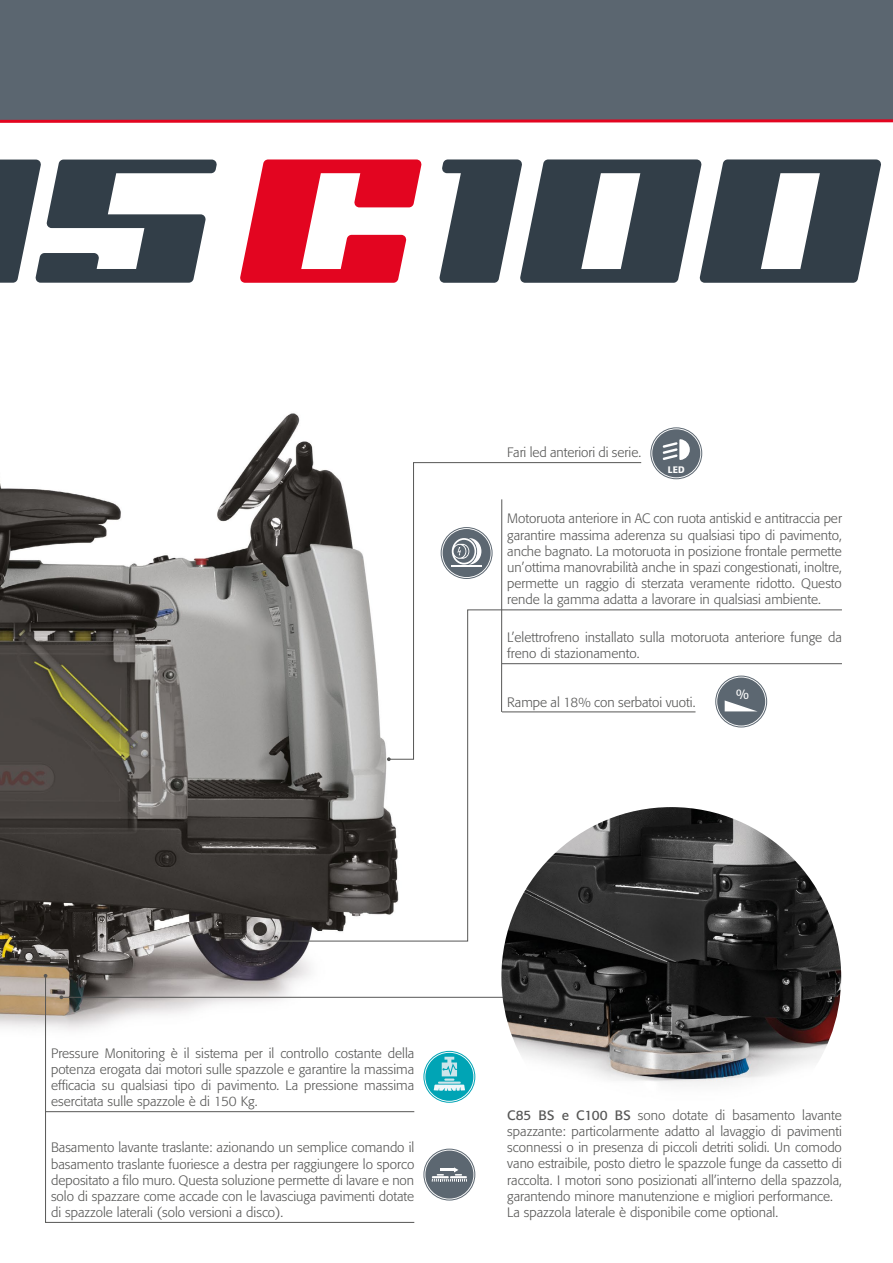
<style>
.page{position:relative;width:893px;height:1263px;background:#fff}
.page>*{position:absolute;margin:0;border:0;box-sizing:border-box;transform-origin:0 0}
.t1{font:13.95px "Formata";color:#fff}
.t2{font:300 13.5px/16.2px "Formata";color:#575756;text-align:justify}
.t3{font:500 9.3px "Formata";color:#fff}
.s1{font-weight:400}
</style>
<div class="page">
<img style="left:0;top:413px;width:497px;height:690px">
<svg style="left:0;top:159px;width:217px;height:124px"></svg>
<svg style="left:240px;top:159px;width:182px;height:124px"></svg>
<svg style="left:439px;top:159px;width:442px;height:124px"></svg>
<div style="left:0;top:0;width:893px;height:122px;background:#5b6670"></div>
<svg style="left:0;top:119px;width:893px;height:4px;background:#d22d42"></svg>
<svg style="left:261px;top:609px;width:581px;height:332px"></svg>
<svg style="left:259px;top:939px;width:4px;height:4px"></svg>
<hr style="left:61px;top:997px;width:453px;height:1px;background:#575756">
<svg style="left:388px;top:462px;width:254px;height:298px"></svg>
<svg style="left:387px;top:757px;width:4px;height:4px"></svg>
<svg style="left:45px;top:975px;width:370px;height:248px"></svg>
<svg style="left:44px;top:974px;width:3px;height:4px"></svg>
<hr style="left:46px;top:1111px;width:368px;height:1px;background:#575756">
<hr style="left:502px;top:663px;width:340px;height:1px;background:#575756">
<hr style="left:501px;top:499px;width:1px;height:213px;background:#575756">
<hr style="left:502px;top:712px;width:193px;height:1px;background:#575756">
<svg style="left:424px;top:1051px;width:51px;height:51px"></svg>
<div style="left:424px;top:1051px;width:51px;height:51px;border:1px solid #00a4b5;border-radius:50%"></div>
<div style="left:425px;top:1053px;width:48px;height:48px;background:#00a4b5;border-radius:50%"></div>
<svg style="left:434px;top:1057px;width:31px;height:34px"></svg>
<svg style="left:424px;top:1149px;width:51px;height:51px"></svg>
<div style="left:424px;top:1149px;width:51px;height:51px;border:1px solid #5c6771;border-radius:50%"></div>
<div style="left:425px;top:1150px;width:48px;height:48px;background:#5c6771;border-radius:50%"></div>
<svg style="left:432px;top:1167px;width:35px;height:14px"></svg>
<svg style="left:441px;top:528px;width:51px;height:50px"></svg>
<div style="left:441px;top:527px;width:51px;height:52px;border:1px solid #5c6771;border-radius:50%"></div>
<div style="left:443px;top:529px;width:48px;height:48px;background:#5c6771;border-radius:50%"></div>
<svg style="left:452px;top:538px;width:24px;height:26px"></svg>
<div style="left:454px;top:545px;width:11px;height:13px;background:#5c6771;border-radius:50%"></div>
<svg style="left:455px;top:538px;width:26px;height:26px"></svg>
<hr style="left:451px;top:565px;width:31px;height:2px;background:#fff">
<svg style="left:716px;top:676px;width:51px;height:51px"></svg>
<div style="left:715px;top:676px;width:52px;height:51px;border:1px solid #5c6771;border-radius:50%"></div>
<div style="left:717px;top:677px;width:48px;height:48px;background:#5c6771;border-radius:50%"></div>
<svg style="left:725px;top:700px;width:31px;height:11px"></svg>
<div style="left:650px;top:427px;width:52px;height:52px;border:1px solid #5c6771;border-radius:50%"></div>
<div style="left:652px;top:429px;width:48px;height:48px;background:#5c6771;border-radius:50%"></div>
<svg style="left:663px;top:439px;width:27px;height:21px"></svg>
<img style="left:501px;top:807px;width:340px;height:278px">
<p class="t2" style="left:507px;top:445px;width:135px">Fari led anteriori di serie.</p>
<p class="t3" style="left:668px;top:464px;width:18px">LED</p>
<p class="t2" style="left:507px;top:511px;width:336px">Motoruota anteriore in AC con ruota antiskid e antitraccia per garantire massima aderenza su qualsiasi tipo di pavimento, anche bagnato. La motoruota in posizione frontale permette un’ottima manovrabilità anche in spazi congestionati, inoltre, permette un raggio di sterzata veramente ridotto. Questo rende la gamma adatta a lavorare in qualsiasi ambiente.</p>
<p class="t2" style="left:507px;top:629px;width:336px">L’elettrofreno installato sulla motoruota anteriore funge da freno di stazionamento.</p>
<p class="t2" style="left:507px;top:694px;width:190px">Rampe al 18% con serbatoi vuoti.</p>
<p class="t1" style="left:736px;top:685px;width:14px">%</p>
<p class="t2" style="left:51px;top:1045px;width:365px">Pressure Monitoring è il sistema per il controllo costante della potenza erogata dai motori sulle spazzole e garantire la massima efficacia su qualsiasi tipo di pavimento. La pressione massima esercitata sulle spazzole è di 150 Kg.</p>
<p class="t2" style="left:51px;top:1140px;width:365px">Basamento lavante traslante: azionando un semplice comando il basamento traslante fuoriesce a destra per raggiungere lo sporco depositato a filo muro. Questa soluzione permette di lavare e non solo di spazzare come accade con le lavasciuga pavimenti dotate di spazzole laterali (solo versioni a disco).</p>
<p class="t2" style="left:507px;top:1107px;width:336px;text-align:left"><span class="s1">C85 BS e C100 BS</span> sono dotate di basamento lavante spazzante: particolarmente adatto al lavaggio di pavimenti sconnessi o in presenza di piccoli detriti solidi. Un comodo vano estraibile, posto dietro le spazzole funge da cassetto di raccolta. I motori sono posizionati all’interno della spazzola, garantendo minore manutenzione e migliori performance.<br>La spazzola laterale è disponibile come optional.</p>
</div>
